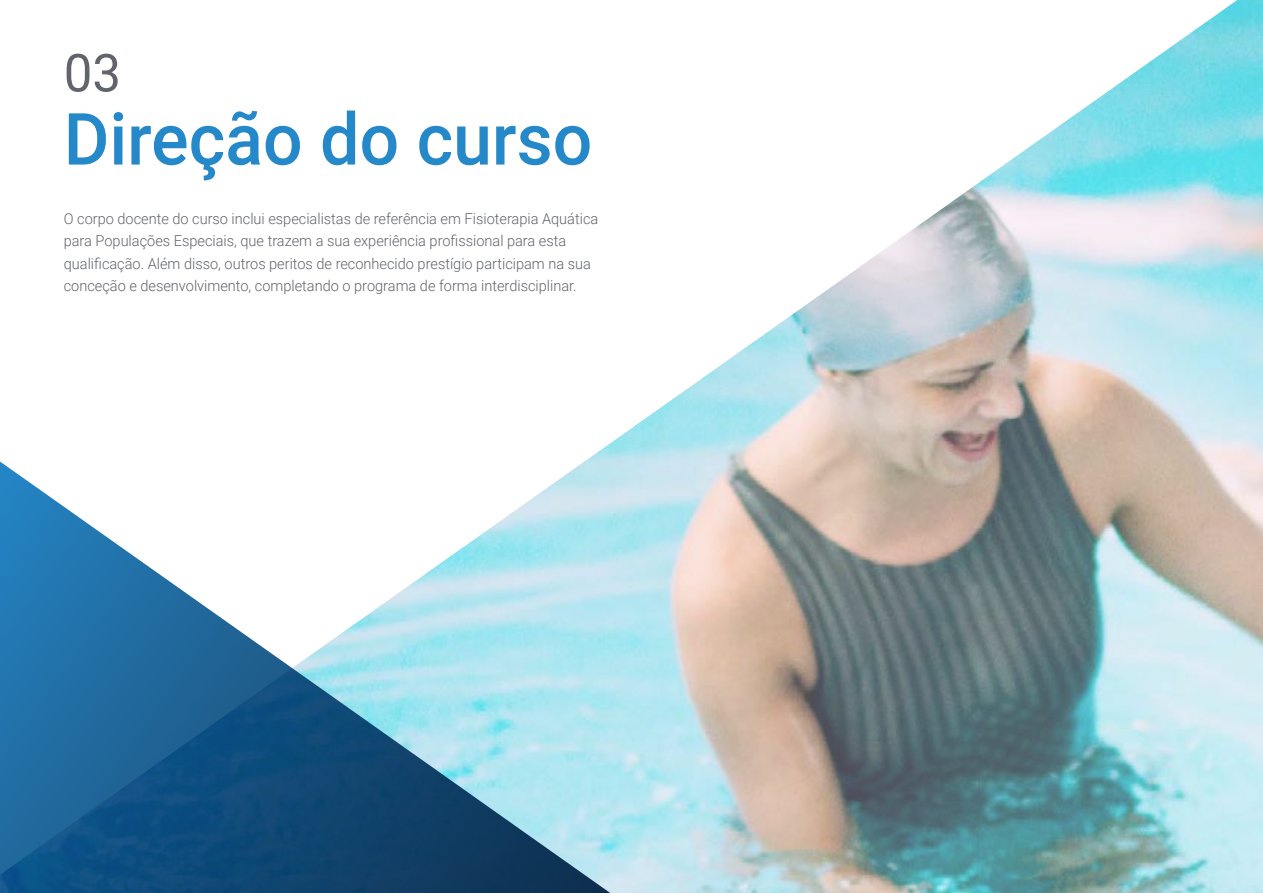
<style>
.page{position:relative;width:1263px;height:893px;background:#fff}
.page>*{position:absolute;margin:0;border:0;box-sizing:border-box;transform-origin:0 0}
.t1{font:500 72px "Roboto";color:#2488c9}
.t2{font:52.5px "Roboto";color:#61646a}
.t3{font:300 15px/22.5px "Roboto";color:#61646a}
</style>
<div class="page">
<img style="left:607px;top:0;width:656px;height:893px">
<svg style="left:0;top:446px;width:640px;height:447px"></svg>
<h2 class="t2" style="left:64px;top:36px;width:59px">03</h2>
<h1 class="t1" style="left:64px;top:89px;width:530px">Direção do curso</h1>
<p class="t3" style="left:64px;top:207px;width:536px">O corpo docente do curso inclui especialistas de referência em Fisioterapia Aquática para Populações Especiais, que trazem a sua experiência profissional para esta qualificação. Além disso, outros peritos de reconhecido prestígio participam na sua conceção e desenvolvimento, completando o programa de forma interdisciplinar.</p>
</div>
